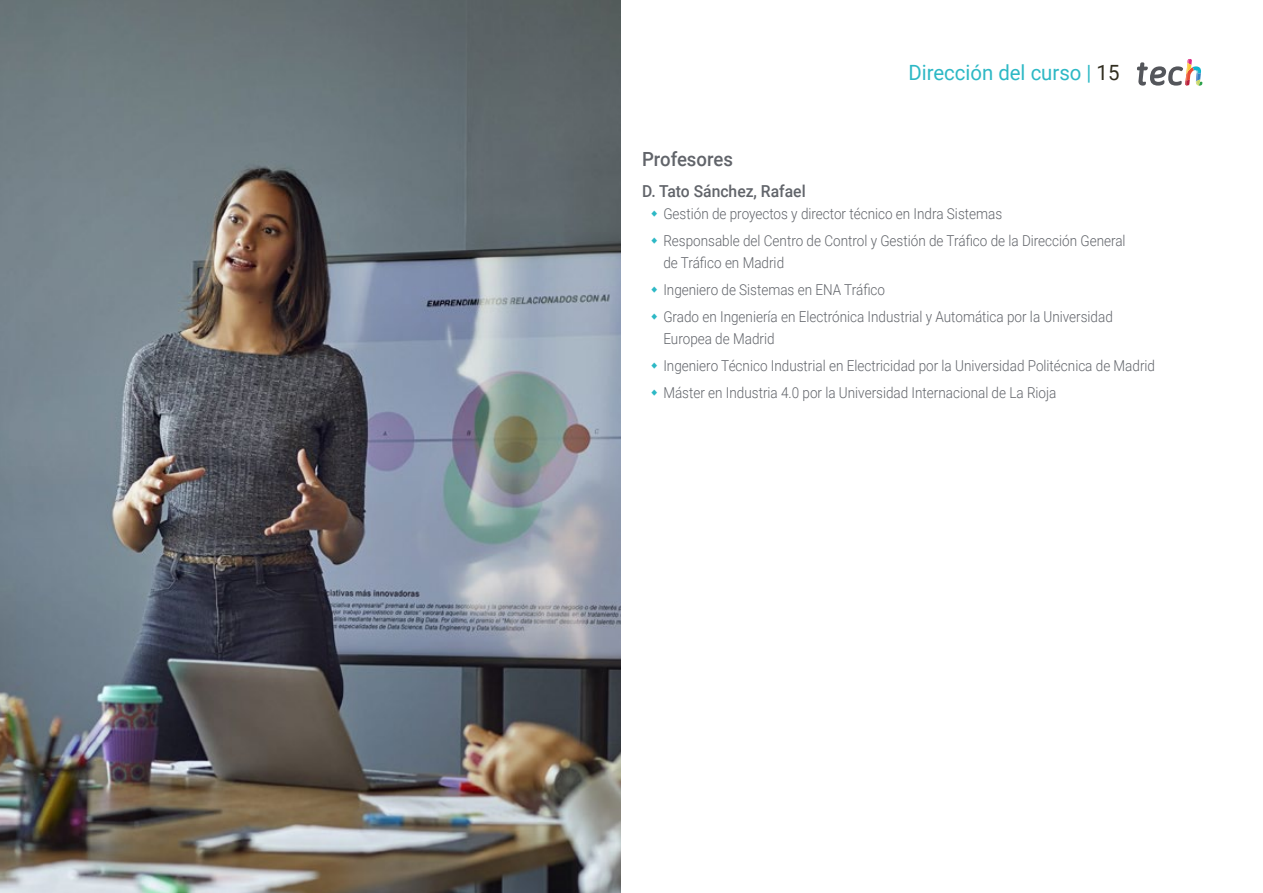
<style>
.page{position:relative;width:1263px;height:893px;background:#fff}
.page>*{position:absolute;margin:0;border:0;box-sizing:border-box;transform-origin:0 0}
.t1{font:21px "Roboto";color:#2db8c5}
.t2{font:500 19.5px "Roboto";color:#61646a;scale:.95 1}
.t3{font:500 16.5px "Roboto";color:#61646a;scale:.95 1}
.t4{font:300 15px/26.7px "Roboto";color:#61646a;scale:.9 1}
.s1{color:#312e20}
</style>
<div class="page">
<img style="left:0;top:0;width:621px;height:893px">
<svg style="left:1137px;top:59px;width:65px;height:27px"></svg>
<h2 class="t2" style="left:642px;top:145px;width:97px">Profesores</h2>
<h1 class="t1" style="left:908px;top:57px;width:213px">Dirección del curso | <span class="s1">15</span></h1>
<p class="t3" style="left:642px;top:179px;width:174px">D. Tato Sánchez, Rafael</p>
<p class="t4" style="left:663px;top:200px;width:515px">Gestión de proyectos y director técnico en Indra Sistemas<br>Responsable del Centro de Control y Gestión de Tráfico de la Dirección General</p>
<p class="t4" style="left:663px;top:249px;width:501px">de Tráfico en Madrid<br>Ingeniero de Sistemas en ENA Tráfico<br>Grado en Ingeniería en Electrónica Industrial y Automática por la Universidad</p>
<p class="t4" style="left:663px;top:325px;width:548px">Europea de Madrid<br>Ingeniero Técnico Industrial en Electricidad por la Universidad Politécnica de Madrid<br>Máster en Industria 4.0 por la Universidad Internacional de La Rioja</p>
</div>
